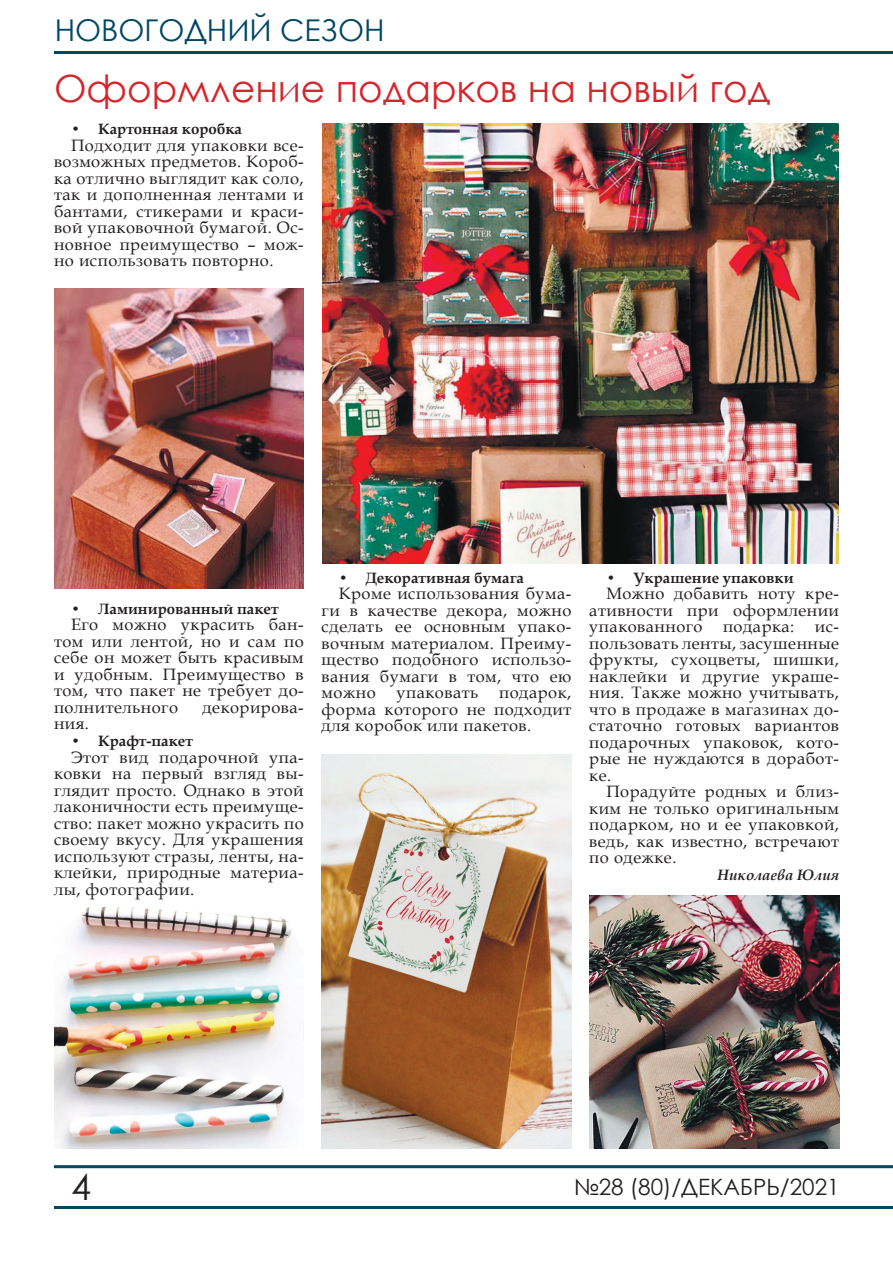
<style>
.page{position:relative;width:893px;height:1263px;background:#fff}
.page>*{position:absolute;margin:0;border:0;box-sizing:border-box;transform-origin:0 0}
.t1{font:37.5px "Century Gothic";color:#d6252b}
.t2{font:36px "Century Gothic";color:#231f20}
.t3{font:30px "Century Gothic";color:#014764}
.t4{font:22.5px "Century Gothic";color:#231f20}
.t5{font:16.5px/16.5px "Book Antiqua";letter-spacing:.03em;color:#231f20;text-align:justify}
.t6{font:700 15px "Book Antiqua";color:#231f20}
.t7{font:italic 700 15px "Book Antiqua";color:#231f20}
</style>
<div class="page">
<hr style="left:54px;top:1165px;width:839px;height:3px;background:#014764">
<hr style="left:54px;top:1206px;width:839px;height:3px;background:#014764">
<hr style="left:54px;top:51px;width:839px;height:3px;background:#014764">
<img style="left:54px;top:288px;width:250px;height:301px">
<img style="left:54px;top:908px;width:250px;height:240px">
<img style="left:322px;top:123px;width:517px;height:440px">
<img style="left:322px;top:754px;width:249px;height:394px">
<img style="left:589px;top:895px;width:251px;height:253px">
<h3 class="t3" style="left:55px;top:9px;width:331px">НОВОГОДНИЙ СЕЗОН</h3>
<h1 class="t1" style="left:54px;top:62px;width:718px">Оформление подарков на новый год</h1>
<p class="t6" style="left:71px;top:119px;width:173px">• Картонная коробка</p>
<p class="t5" style="left:54px;top:136px;width:251px;text-indent:17px">Подходит для упаковки все&shy;возможных предметов. Короб&shy;ка отлично выглядит как соло, так и дополненная лентами и бантами, стикерами и краси&shy;вой упаковочной бумагой. Ос&shy;новное преимущество – мож&shy;но использовать повторно.</p>
<p class="t6" style="left:71px;top:599px;width:209px">• Ламинированный пакет</p>
<p class="t5" style="left:54px;top:616px;width:251px;text-indent:17px">Его можно украсить бан&shy;том или лентой, но и сам по себе он может быть красивым и удобным. Преимущество в том, что пакет не требует до&shy;полнительного</p>
<p class="t5" style="left:202px;top:699px;width:103px">декорирова-</p>
<p class="t5" style="left:54px;top:715px;width:37px">ния.</p>
<p class="t6" style="left:71px;top:731px;width:123px">• Крафт-пакет</p>
<p class="t5" style="left:54px;top:748px;width:251px;text-indent:17px">Этот вид подарочной упа&shy;ковки на первый взгляд вы&shy;глядит просто. Однако в этой лаконичности есть преимуще&shy;ство: пакет можно украсить по своему вкусу. Для украшения используют стразы, ленты, на&shy;клейки, природные материа&shy;лы, фотографии.</p>
<p class="t6" style="left:339px;top:567px;width:187px">• Декоративная бумага</p>
<p class="t5" style="left:322px;top:585px;width:251px;text-indent:17px">Кроме использования бума&shy;ги в качестве декора, можно сделать ее основным упако&shy;вочным материалом. Преиму&shy;щество подобного использо&shy;вания бумаги в том, что ею можно</p>
<p class="t5" style="left:322px;top:684px;width:251px;text-indent:177px">подарок, форма которого не подходит для коробок или пакетов.</p>
<p class="t5" style="left:396px;top:684px;width:83px">упаковать</p>
<p class="t6" style="left:606px;top:567px;width:189px">• Украшение упаковки</p>
<p class="t5" style="left:589px;top:585px;width:251px;text-indent:17px">Можно добавить ноту кре&shy;ативности при оформлении упакованного подарка: ис&shy;пользовать ленты, засушенные фрукты, сухоцветы, шишки, наклейки и другие украше&shy;ния. Также можно учитывать, что в продаже в магазинах до&shy;статочно готовых вариантов подарочных упаковок, кото&shy;рые не нуждаются в доработ&shy;ке.</p>
<p class="t5" style="left:589px;top:783px;width:251px;text-indent:17px">Порадуйте родных и близ&shy;ким не только оригинальным подарком, но и ее упаковкой, ведь, как известно, встречают по одежке.</p>
<p class="t7" style="left:718px;top:864px;width:123px">Николаева Юлия</p>
<h2 class="t2" style="left:71px;top:1162px;width:21px">4</h2>
<h3 class="t4" style="left:574px;top:1171px;width:267px">№28 (80)/ДЕКАБРЬ/2021</h3>
</div>
